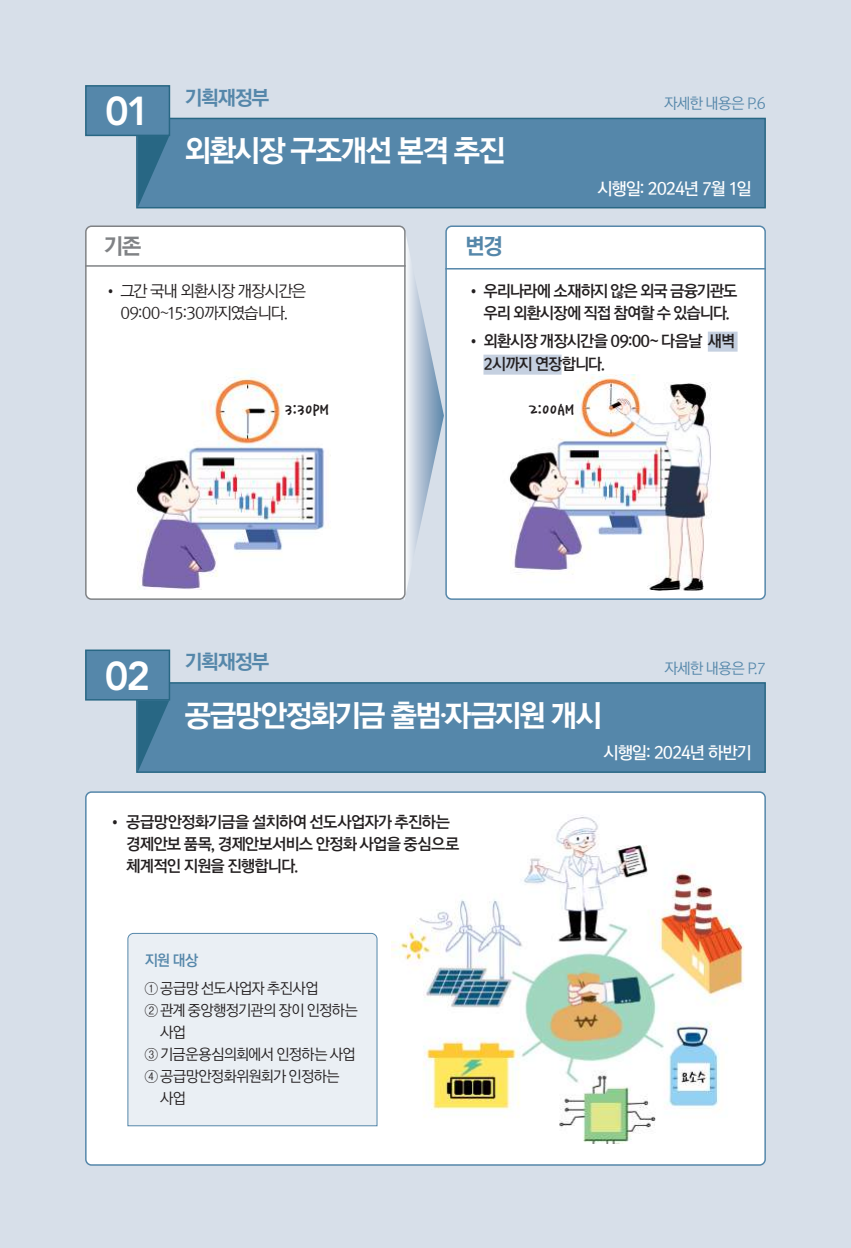
<style>
.page{position:relative;width:851px;height:1248px;background:#fff}
.page>*{position:absolute;margin:0;border:0;box-sizing:border-box;transform-origin:0 0}
.t1{font:800 40px "Avenir LT Std";color:#fff}
.t2{font:30px "Rix Go PEB";letter-spacing:-.07em;color:#fff}
.t3{font:22px "Rix Go PEB";color:#808285}
.t4{font:22px "Rix Go PEB";color:#5587aa}
.t5{font:20px "Rix Go PEB";letter-spacing:-.055em;color:#5587aa}
.t6{font:17px "Rix Go PSB";letter-spacing:-.065em;color:#fff}
.t7{font:16px/22px "Rix Go PB";letter-spacing:-.06em;color:#231f20}
.t8{font:16px/22px "Rix Go PR";letter-spacing:-.06em;color:#231f20;text-align:center}
.t9{font:16px "Rix Diary PB";letter-spacing:.015em;color:#231f20;scale:.95 1}
.t10{font:15px "Rix Go PR";letter-spacing:-.045em;color:#231f20}
.t11{font:15px "Rix Go PR";letter-spacing:-.055em;color:#5587aa}
.t12{font:15px "Rix Go PB";color:#5587aa}
</style>
<div class="page">
<div style="left:0;top:0;width:850px;height:1247px;background:#d7dfe9"></div>
<div style="left:136px;top:682px;width:629px;height:90px;background:#5587aa;border:2px solid #286784"></div>
<div style="left:85px;top:649px;width:85px;height:51px;background:#5587aa;border:2px solid #286784"></div>
<svg style="left:138px;top:700px;width:31px;height:71px"></svg>
<div style="left:86px;top:792px;width:679px;height:372px;background:#fff;border-radius:6px"></div>
<div style="left:85px;top:791px;width:680px;height:374px;border:2px solid #5587aa;border-radius:6px"></div>
<img style="left:391px;top:815px;width:353px;height:328px">
<div style="left:127px;top:932px;width:250px;height:194px;background:#eaeff4"></div>
<div style="left:136px;top:118px;width:629px;height:90px;background:#5587aa;border:2px solid #286784"></div>
<div style="left:85px;top:85px;width:85px;height:51px;background:#5587aa;border:2px solid #286784"></div>
<svg style="left:138px;top:136px;width:31px;height:71px"></svg>
<svg style="left:404px;top:229px;width:40px;height:371px"></svg>
<div style="left:86px;top:226px;width:319px;height:373px;background:#fff;border-radius:6px"></div>
<div style="left:85px;top:225px;width:320px;height:375px;border:2px solid #808285;border-radius:6px"></div>
<div style="left:446px;top:226px;width:319px;height:373px;background:#fff;border-radius:6px"></div>
<div style="left:445px;top:225px;width:320px;height:375px;border:2px solid #5587aa;border-radius:6px"></div>
<hr style="left:85px;top:265px;width:320px;height:2px;background:#808285">
<hr style="left:445px;top:268px;width:320px;height:1px;background:#5587aa">
<img style="left:136px;top:372px;width:195px;height:218px">
<img style="left:495px;top:374px;width:217px;height:217px">
<div style="left:707px;top:331px;width:30px;height:20px;background:#c5d0e0"></div>
<div style="left:483px;top:354px;width:78px;height:20px;background:#c5d0e0"></div>
<h1 class="t1" style="left:105px;top:88px;width:47px">01</h1>
<p class="t5" style="left:184px;top:84px;width:87px">기획재정부</p>
<h2 class="t2" style="left:184px;top:131px;width:322px">외환시장 구조개선 본격 추진</h2>
<p class="t11" style="left:664px;top:96px;width:103px">자세한 내용은 P.6</p>
<p class="t6" style="left:597px;top:178px;width:156px">시행일: 2024년 7월 1일</p>
<h3 class="t3" style="left:103px;top:231px;width:40px">기존</h3>
<h3 class="t4" style="left:465px;top:231px;width:39px">변경</h3>
<p class="t8" style="left:103px;top:281px;width:204px">• 그간 국내 외환시장 개장시간은<br>09:00~15:30까지였습니다.</p>
<p class="t7" style="left:466px;top:281px;width:272px;text-align:center">• 우리나라에 소재하지 않은 외국 금융기관도 우리 외환시장에 직접 참여할 수 있습니다.</p>
<p class="t7" style="left:483px;top:330px;width:253px;line-height:23px;text-indent:-17px">• 외환시장 개장시간을 09:00~ 다음날 새벽<br>2시까지 연장합니다.</p>
<p class="t9" style="left:285px;top:402px;width:48px">3:30PM</p>
<p class="t9" style="left:529px;top:402px;width:49px">2:00AM</p>
<h1 class="t1" style="left:105px;top:652px;width:47px">02</h1>
<p class="t5" style="left:184px;top:649px;width:87px">기획재정부</p>
<h2 class="t2" style="left:184px;top:695px;width:419px">공급망안정화기금 출범·자금지원 개시</h2>
<p class="t11" style="left:664px;top:660px;width:103px">자세한 내용은 P.7</p>
<p class="t6" style="left:603px;top:742px;width:149px">시행일: 2024년 하반기</p>
<p class="t7" style="left:126px;top:811px;width:335px;text-indent:-18px">• 공급망안정화기금을 설치하여 선도사업자가 추진하는 경제안보 품목, 경제안보서비스 안정화 사업을 중심으로 체계적인 지원을 진행합니다.</p>
<p class="t12" style="left:145px;top:952px;width:55px">지원 대상</p>
<p class="t10" style="left:145px;top:980px;width:175px">① 공급망 선도사업자 추진사업</p>
<p class="t10" style="left:145px;top:1002px;width:215px">② 관계 중앙행정기관의 장이 인정하는</p>
<p class="t10" style="left:160px;top:1024px;width:27px">사업</p>
<p class="t10" style="left:145px;top:1046px;width:212px">③ 기금운용심의회에서 인정하는 사업</p>
<p class="t10" style="left:145px;top:1068px;width:196px">④ 공급망안정화위원회가 인정하는</p>
<p class="t10" style="left:160px;top:1090px;width:27px">사업</p>
</div>
